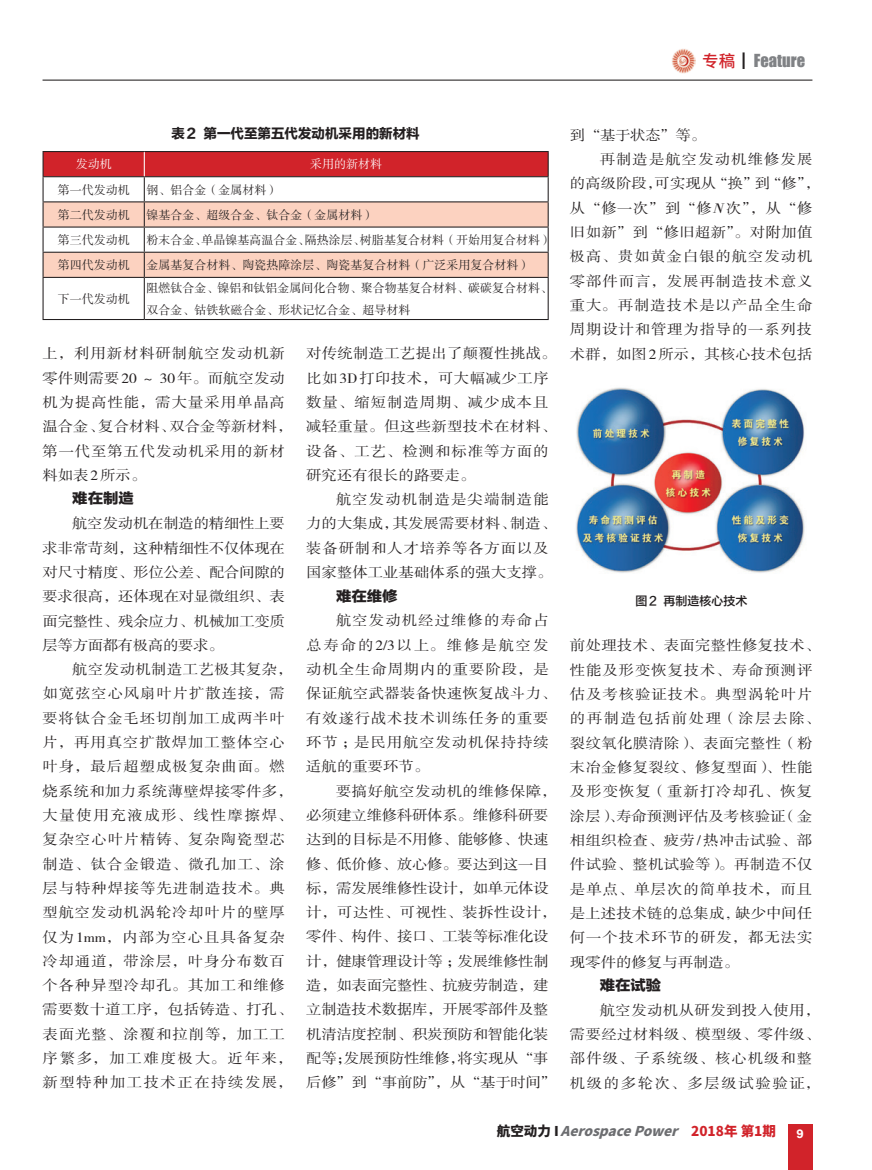
<style>
.page{position:relative;width:872px;height:1170px;background:#fff}
.page>*{position:absolute;margin:0;border:0;box-sizing:border-box;transform-origin:0 0}
.t1{font:16.5px "Impact";color:#808285}
.t2{font:14.25px/24.3px "FZSSJW GB1 0";letter-spacing:.055em;color:#231f20;scale:1.08 1}
.t3{font:14.25px/24.3px "FZSSJW GB1 0";letter-spacing:.02em;color:#231f20;scale:1.08 1}
.t4{font:14.25px/24.3px "FZSSJW GB1 0";letter-spacing:-.015em;color:#231f20;scale:1.08 1}
.t5{font:14.25px/24.3px "FZSSJW GB1 0";letter-spacing:.025em;color:#231f20;scale:1.08 1}
.t6{font:14.25px "FZSSJW GB1 0";color:#231f20;scale:1.08 1}
.t7{font:14.25px "FZLTTHJW GB1 0";color:#231f20;scale:1.08 1}
.t8{font:italic 800 13.5px "Source Han Sans CN";color:#6c6d70}
.t9{font:13.5px "FZLTDHJW GB1 0";color:#231f20}
.t10{font:12px/21.6px "FZSSJW GB1 0";color:#231f20}
.t11{font:12px "FZSSJW GB1 0";color:#fff}
.t12{font:12px "FZLTZHJW GB1 0";color:#231f20}
.t13{font:700 12px "Arial";color:#fff;scale:1.1 1}
.s1{font-family:"Source Han Sans CN";font-weight:500;color:#d1232a}
.s2{font-family:"Source Han Sans CN";font-weight:500;color:#231f20}
.s3{font-style:italic}
.s4{font-style:normal;color:#231f20}
.s5{font-style:normal;color:#d1232a}
</style>
<div class="page">
<div style="left:787px;top:1124px;width:25px;height:45px;background:#d1232a"></div>
<img style="left:672px;top:49px;width:23px;height:24px">
<hr style="left:43px;top:80px;width:769px;height:1px;background:#231f20">
<hr style="left:144px;top:151px;width:405px;height:1px;background:#231f20">
<hr style="left:144px;top:176px;width:405px;height:1px;background:#231f20">
<hr style="left:547px;top:177px;width:2px;height:24px;background:#231f20">
<hr style="left:144px;top:201px;width:405px;height:1px;background:#231f20">
<hr style="left:547px;top:202px;width:2px;height:24px;background:#231f20">
<hr style="left:144px;top:226px;width:405px;height:1px;background:#231f20">
<hr style="left:547px;top:227px;width:2px;height:25px;background:#231f20">
<hr style="left:144px;top:252px;width:405px;height:1px;background:#231f20">
<hr style="left:547px;top:253px;width:2px;height:24px;background:#231f20">
<hr style="left:43px;top:277px;width:101px;height:1px;background:#231f20">
<hr style="left:43px;top:278px;width:1px;height:41px;background:#231f20">
<hr style="left:144px;top:277px;width:405px;height:1px;background:#231f20">
<hr style="left:144px;top:278px;width:1px;height:41px;background:#231f20">
<hr style="left:547px;top:278px;width:2px;height:41px;background:#231f20">
<hr style="left:43px;top:319px;width:101px;height:1px;background:#231f20">
<hr style="left:144px;top:319px;width:405px;height:1px;background:#231f20">
<svg style="left:43px;top:151px;width:505px;height:126px"></svg>
<hr style="left:547px;top:152px;width:2px;height:24px;background:#231f20">
<img style="left:576px;top:387px;width:229px;height:186px">
<p class="t1" style="left:702px;top:48px;width:104px"><span class="s1">专稿</span><span class="s2">┃</span>Feature</p>
<p class="t9" style="left:172px;top:127px;width:250px">表2 第一代至第五代发动机采用的新材料</p>
<p class="t11" style="left:76px;top:158px;width:38px">发动机</p>
<p class="t11" style="left:310px;top:158px;width:73px">采用的新材料</p>
<p class="t10" style="left:58px;top:179px;width:74px">第一代发动机</p>
<p class="t10" style="left:146px;top:179px;width:133px">钢、铝合金（金属材料）</p>
<p class="t10" style="left:58px;top:204px;width:74px">第二代发动机</p>
<p class="t10" style="left:146px;top:204px;width:229px">镍基合金、超级合金、钛合金（金属材料）</p>
<p class="t10" style="left:58px;top:230px;width:74px">第三代发动机</p>
<p class="t10" style="left:146px;top:230px;width:407px">粉末合金、单晶镍基高温合金、隔热涂层、树脂基复合材料（开始用复合材料）</p>
<p class="t10" style="left:58px;top:255px;width:74px">第四代发动机</p>
<p class="t10" style="left:146px;top:255px;width:385px">金属基复合材料、陶瓷热障涂层、陶瓷基复合材料（广泛采用复合材料）</p>
<p class="t10" style="left:58px;top:288px;width:74px">下一代发动机</p>
<p class="t10" style="left:146px;top:278px;width:407px">阻燃钛合金、镍铝和钛铝金属间化合物、聚合物基复合材料、碳碳复合材料、双合金、钴铁软磁合金、形状记忆合金、超导材料</p>
<p class="t2" style="left:43px;top:342px;width:233px">上，利用新材料研制航空发动机新零件则需要 20 ～ 30 年。而航空发动机为提高性能，需大量采用单晶高温合金、复合材料、双合金等新材料，第一代至第五代发动机采用的新材料如表 2 所示。</p>
<p class="t7" style="left:72px;top:491px;width:59px">难在制造</p>
<p class="t2" style="left:43px;top:512px;width:226px;text-align:justify;text-indent:30px">航空发动机在制造的精细性上要求非常苛刻，这种精细性不仅体现在对尺寸精度、形位公差、配合间隙的要求很高，还体现在对显微组织、表面完整性、残余应力、机械加工变质层等方面都有极高的要求。</p>
<p class="t2" style="left:43px;top:657px;width:233px;text-indent:30px">航空发动机制造工艺极其复杂，如宽弦空心风扇叶片扩散连接，需要将钛合金毛坯切削加工成两半叶片，再用真空扩散焊加工整体空心叶身，最后超塑成极复杂曲面。燃烧系统和加力系统薄壁焊接零件多，大量使用充液成形、线性摩擦焊、复杂空心叶片精铸、复杂陶瓷型芯制造、钛合金锻造、微孔加工、涂层与特种焊接等先进制造技术。典型航空发动机涡轮冷却叶片的壁厚仅为1mm，内部为空心且具备复杂冷却通道，带涂层，叶身分布数百个各种异型冷却孔。其加工和维修需要数十道工序，包括铸造、打孔、表面光整、涂覆和拉削等，加工工序繁多，加工难度极大。近年来，新型特种加工技术正在持续发展，</p>
<p class="t3" style="left:306px;top:342px;width:233px">对传统制造工艺提出了颠覆性挑战。比如3D打印技术，可大幅减少工序数量、缩短制造周期、减少成本且减轻重量。但这些新型技术在材料、设备、工艺、检测和标准等方面的研究还有很长的路要走。</p>
<p class="t2" style="left:306px;top:488px;width:233px;text-indent:30px">航空发动机制造是尖端制造能力的大集成，其发展需要材料、制造、装备研制和人才培养等各方面以及国家整体工业基础体系的强大支撑。</p>
<p class="t7" style="left:336px;top:588px;width:59px">难在维修</p>
<p class="t2" style="left:306px;top:609px;width:233px;text-indent:30px">航空发动机经过维修的寿命占总寿命的2/3以上。维修是航空发动机全生命周期内的重要阶段，是保证航空武器装备快速恢复战斗力、有效遂行战术技术训练任务的重要环节；是民用航空发动机保持持续适航的重要环节。</p>
<p class="t4" style="left:306px;top:779px;width:233px;text-indent:30px">要搞好航空发动机的维修保障，必须建立维修科研体系。维修科研要达到的目标是不用修、能够修、快速修、低价修、放心修。要达到这一目标，需发展维修性设计，如单元体设计，可达性、可视性、装拆性设计，零件、构件、接口、工装等标准化设计，健康管理设计等；发展维修性制造，如表面完整性、抗疲劳制造，建立制造技术数据库，开展零部件及整机清洁度控制、积炭预防和智能化装配等；发展预防性维修，将实现从“事后修”到“事前防”，从“基于时间”</p>
<p class="t2" style="left:570px;top:123px;width:127px">到“基于状态”等。</p>
<p class="t2" style="left:600px;top:148px;width:198px">再制造是航空发动机维修发展</p>
<p class="t6" style="left:570px;top:176px;width:233px">的高级阶段，可实现从“换”到“修”，</p>
<p class="t2" style="left:570px;top:196px;width:226px">从“修一次”到“修<span class="s3">N</span>次”，从“修</p>
<p class="t3" style="left:570px;top:221px;width:226px">旧如新”到“修旧超新”。对附加值</p>
<p class="t2" style="left:570px;top:245px;width:226px">极高、贵如黄金白银的航空发动机</p>
<p class="t2" style="left:570px;top:269px;width:226px">零部件而言，发展再制造技术意义</p>
<p class="t2" style="left:570px;top:294px;width:226px">重大。再制造技术是以产品全生命</p>
<p class="t2" style="left:570px;top:318px;width:226px">周期设计和管理为指导的一系列技</p>
<p class="t6" style="left:570px;top:346px;width:226px">术群，如图 2 所示，其核心技术包括</p>
<p class="t12" style="left:635px;top:594px;width:114px">图2 再制造核心技术</p>
<p class="t3" style="left:570px;top:634px;width:233px">前处理技术、表面完整性修复技术、性能及形变恢复技术、寿命预测评估及考核验证技术。典型涡轮叶片的再制造包括前处理（涂层去除、裂纹氧化膜清除）、表面完整性（粉末冶金修复裂纹、修复型面）、性能及形变恢复（重新打冷却孔、恢复涂层）、寿命预测评估及考核验证（金相组织检查、疲劳/热冲击试验、部件试验、整机试验等）。再制造不仅是单点、单层次的简单技术，而且是上述技术链的总集成 , 缺少中间任何一个技术环节的研发，都无法实现零件的修复与再制造。</p>
<p class="t7" style="left:600px;top:977px;width:59px">难在试验</p>
<p class="t5" style="left:570px;top:998px;width:233px;text-indent:30px">航空发动机从研发到投入使用，需要经过材料级、模型级、零件级、部件级、子系统级、核心机级和整机级的多轮次、多层级试验验证，</p>
<p class="t8" style="left:497px;top:1123px;width:280px"><span class="s4">航空动力 I</span> AerospacePower <span class="s5">2 0 1 8 年 第 1 期</span></p>
<p class="t13" style="left:796px;top:1125px;width:8px">9</p>
</div>
